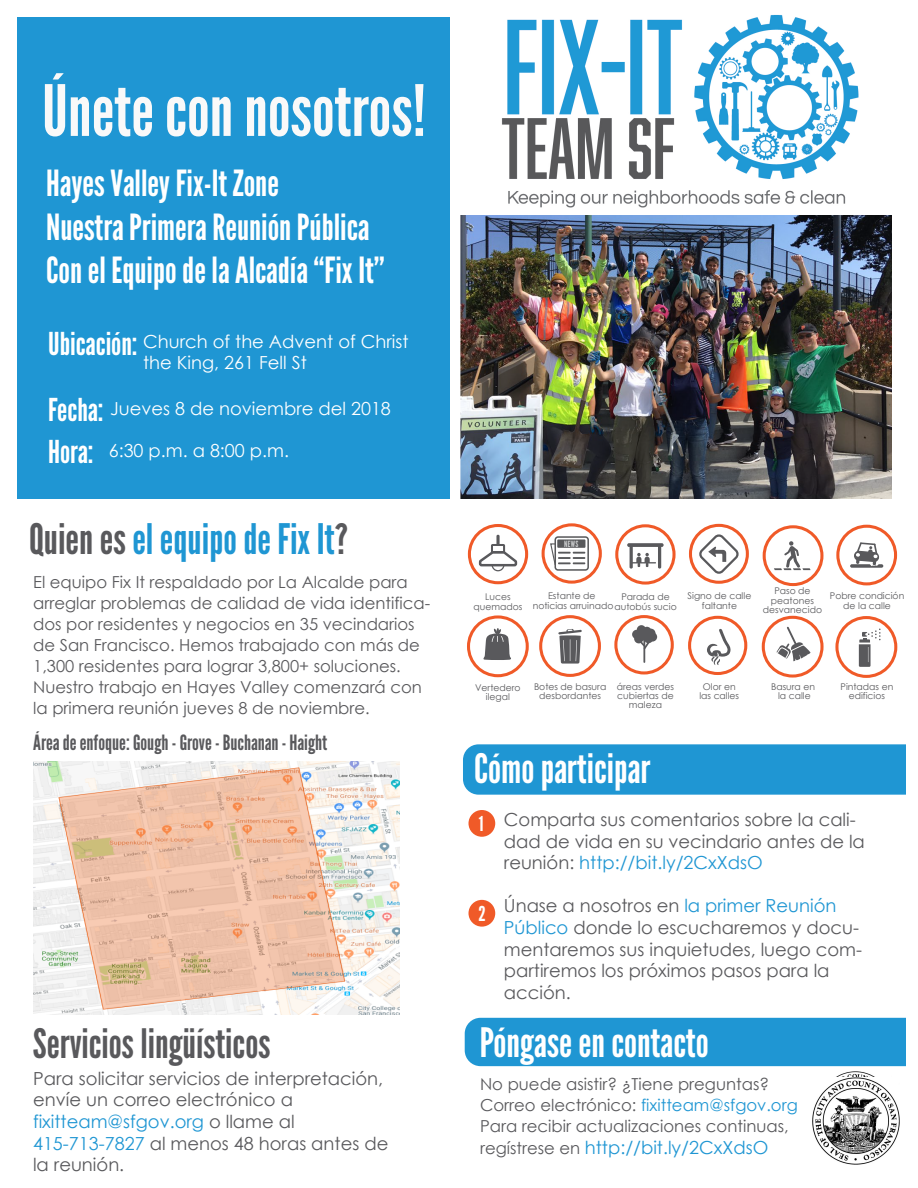
<style>
.page{position:relative;width:918px;height:1188px;background:#fff}
.page>*{position:absolute;margin:0;border:0;box-sizing:border-box;transform-origin:0 0}
.t1{font:70.5px "League Gothic";color:#f9f9f9}
.t2{font:42px "League Gothic";color:#1f96d3}
.t3{font:40.5px "League Gothic";color:#fff}
.t4{font:40.5px "League Gothic";color:#59595c}
.t5{font:36px/43.2px "League Gothic";color:#fff}
.t6{font:31.5px/66px "League Gothic";color:#fff}
.t7{font:21px "League Gothic";color:#59595c}
.t8{font:20.55px "League Gothic";color:#fff}
.t9{font:18px/21.6px "Century Gothic";color:#59595c}
.t10{font:18px/21.6px "Century Gothic";color:#fff}
.t11{font:18px "Century Gothic";color:#1f96d3}
.t12{font:16.5px/21px "Century Gothic";color:#59595c}
.t13{font:9.3px/9.3px "Century Gothic";color:#59595c;text-align:center}
.t14{font:8.55px "League Gothic";color:#d0d2d3}
.s1{color:#59595c}
.s2{color:#1f96d3}
.s3{font-size:16.5px;color:#59595c}
</style>
<div class="page">
<div style="left:17px;top:17px;width:433px;height:481px;background:#1f96d3"></div>
<div style="left:463px;top:744px;width:443px;height:51px;background:#1f96d3"></div>
<div style="left:465px;top:1018px;width:441px;height:48px;background:#1f96d3"></div>
<img style="left:836px;top:1071px;width:39px;height:7px">
<img style="left:812px;top:1078px;width:87px;height:87px">
<div style="left:469px;top:810px;width:26px;height:27px;background:#f05a28;border-radius:50%"></div>
<div style="left:469px;top:900px;width:26px;height:27px;background:#f05a28;border-radius:50%"></div>
<img style="left:502px;top:14px;width:357px;height:194px">
<div style="left:468px;top:524px;width:60px;height:60px;border:3px solid #f05a28;border-radius:50%"></div>
<svg style="left:477px;top:534px;width:41px;height:38px"></svg>
<div style="left:542px;top:523px;width:60px;height:61px;border:3px solid #f05a28;border-radius:50%"></div>
<div style="left:555px;top:536px;width:34px;height:35px;border:2px solid #58595b;border-radius:3px"></div>
<div style="left:557px;top:539px;width:28px;height:9px;background:#58595b"></div>
<svg style="left:550px;top:543px;width:36px;height:23px"></svg>
<div style="left:615px;top:524px;width:61px;height:61px;border:3px solid #f05a28;border-radius:50%"></div>
<svg style="left:627px;top:543px;width:37px;height:26px"></svg>
<div style="left:689px;top:524px;width:60px;height:60px;border:3px solid #f05a28;border-radius:50%"></div>
<svg style="left:697px;top:532px;width:44px;height:44px"></svg>
<div style="left:763px;top:525px;width:60px;height:61px;border:3px solid #f05a28;border-radius:50%"></div>
<svg style="left:774px;top:541px;width:37px;height:29px"></svg>
<div style="left:836px;top:525px;width:61px;height:60px;border:3px solid #f05a28;border-radius:50%"></div>
<svg style="left:850px;top:524px;width:33px;height:62px"></svg>
<div style="left:614px;top:615px;width:60px;height:60px;border:3px solid #f05a28;border-radius:50%"></div>
<hr style="left:643px;top:638px;width:2px;height:25px;background:#59595c">
<svg style="left:640px;top:641px;width:10px;height:8px"></svg>
<div style="left:634px;top:634px;width:9px;height:9px;background:#59595c;border-radius:50%"></div>
<div style="left:639px;top:631px;width:9px;height:10px;background:#59595c;border-radius:50%"></div>
<div style="left:644px;top:634px;width:9px;height:9px;background:#59595c;border-radius:50%"></div>
<div style="left:632px;top:630px;width:9px;height:9px;background:#59595c;border-radius:50%"></div>
<div style="left:637px;top:625px;width:9px;height:9px;background:#59595c;border-radius:50%"></div>
<div style="left:642px;top:627px;width:10px;height:9px;background:#59595c;border-radius:50%"></div>
<div style="left:646px;top:629px;width:10px;height:9px;background:#59595c;border-radius:50%"></div>
<div style="left:648px;top:632px;width:9px;height:10px;background:#59595c;border-radius:50%"></div>
<div style="left:688px;top:616px;width:59px;height:59px;border:3px solid #f05a28;border-radius:50%"></div>
<svg style="left:707px;top:629px;width:24px;height:36px"></svg>
<div style="left:467px;top:615px;width:62px;height:62px;border:3px solid #f05a28;border-radius:50%"></div>
<svg style="left:483px;top:628px;width:28px;height:32px"></svg>
<div style="left:539px;top:615px;width:62px;height:62px;border:3px solid #f05a28;border-radius:50%"></div>
<svg style="left:558px;top:629px;width:24px;height:35px"></svg>
<div style="left:762px;top:616px;width:62px;height:62px;border:3px solid #f05a28;border-radius:50%"></div>
<svg style="left:777px;top:627px;width:33px;height:34px"></svg>
<div style="left:835px;top:616px;width:62px;height:62px;border:3px solid #f05a28;border-radius:50%"></div>
<svg style="left:859px;top:629px;width:22px;height:38px"></svg>
<img style="left:460px;top:216px;width:431px;height:283px">
<img style="left:33px;top:762px;width:366px;height:253px">
<h1 class="t1" style="left:42px;top:69px;width:385px">Únete con nosotros!</h1>
<h3 class="t5" style="left:46px;top:162px;width:340px">Hayes Valley Fix-It Zone<br>Nuestra Primera Reunión Pública<br>Con el Equipo de la Alcadía “Fix It”</h3>
<h3 class="t6" style="left:48px;top:310px;width:91px">Ubicación:<br>Fecha:</h3>
<h3 class="t6" style="left:48px;top:418px;width:47px">Hora:</h3>
<p class="t10" style="left:143px;top:330px;width:267px">Church of the Advent of Christ the King, 261 Fell St</p>
<p class="t10" style="left:110px;top:398px;width:282px">Jueves 8 de noviembre del 2018</p>
<p class="t10" style="left:109px;top:440px;width:182px">6:30 p.m. a 8:00 p.m.</p>
<h2 class="t2" style="left:29px;top:514px;width:321px"><span class="s1">Quien es</span> el equipo de Fix It<span class="s1">?</span></h2>
<p class="t12" style="left:33px;top:572px;width:399px">El equipo Fix It respaldado por La Alcalde para arreglar problemas de calidad de vida identifica&shy;dos por residentes y negocios en 35 vecindarios de San Francisco. Hemos trabajado con más de 1,300 residentes para lograr 3,800+ soluciones.<br>Nuestro trabajo en Hayes Valley comenzará con la primera reunión jueves 8 de noviembre.</p>
<p class="t7" style="left:33px;top:730px;width:296px">Área de enfoque: Gough - Grove - Buchanan - Haight</p>
<p class="t14" style="left:564px;top:539px;width:16px">NEWS</p>
<p class="t13" style="left:474px;top:592px;width:50px">Luces quemados</p>
<p class="t13" style="left:533px;top:591px;width:82px">Estante de noticias arruinado</p>
<p class="t13" style="left:615px;top:592px;width:64px">Parada de autobús sucio</p>
<p class="t13" style="left:688px;top:591px;width:65px">Signo de calle faltante</p>
<p class="t13" style="left:763px;top:586px;width:61px">Paso de peatones desvanecido</p>
<p class="t13" style="left:830px;top:591px;width:76px">Pobre condición de la calle</p>
<p class="t13" style="left:617px;top:681px;width:59px">áreas verdes cubiertas de maleza</p>
<p class="t13" style="left:699px;top:681px;width:41px">Olor en las calles</p>
<p class="t13" style="left:475px;top:682px;width:47px">Vertedero ilegal</p>
<p class="t13" style="left:534px;top:681px;width:74px">Botes de basura desbordantes</p>
<p class="t13" style="left:771px;top:681px;width:46px">Basura en la calle</p>
<p class="t13" style="left:841px;top:681px;width:54px">Pintadas en edificios</p>
<h3 class="t3" style="left:474px;top:745px;width:178px">Cómo participar</h3>
<p class="t9" style="left:504px;top:808px;width:362px">Comparta sus comentarios sobre la cali&shy;dad de vida en su vecindario antes de la reunión: <span class="s2">http://bit.ly/2CxXdsO</span></p>
<p class="t9" style="left:504px;top:895px;width:360px">Únase a nosotros en <span class="s2">la primer Reunión<br>Público</span> donde lo escucharemos y docu&shy;mentaremos sus inquietudes, luego com&shy;partiremos los próximos pasos para la acción.</p>
<p class="t8" style="left:479px;top:811px;width:6px">1</p>
<p class="t8" style="left:479px;top:901px;width:9px">2</p>
<h3 class="t4" style="left:33px;top:1019px;width:239px">Servicios lingüísticos</h3>
<h3 class="t3" style="left:480px;top:1019px;width:231px">Póngase en contacto</h3>
<p class="t12" style="left:480px;top:1074px;width:319px">No puede asistir? ¿Tiene preguntas?<br>Correo electrónico: <span class="s2">fixitteam@sfgov.org<br></span>Para recibir actualizaciones continuas,</p>
<p class="t11" style="left:480px;top:1135px;width:290px"><span class="s3">regístrese en</span> http://bit.ly/2CxXdsO</p>
<p class="t9" style="left:33px;top:1067px;width:357px">Para solicitar servicios de interpretación, envíe un correo electrónico a <span class="s2">fixitteam@sfgov.org</span> o llame al<br><span class="s2">415-713-7827</span> al menos 48 horas antes de la reunión.</p>
</div>
